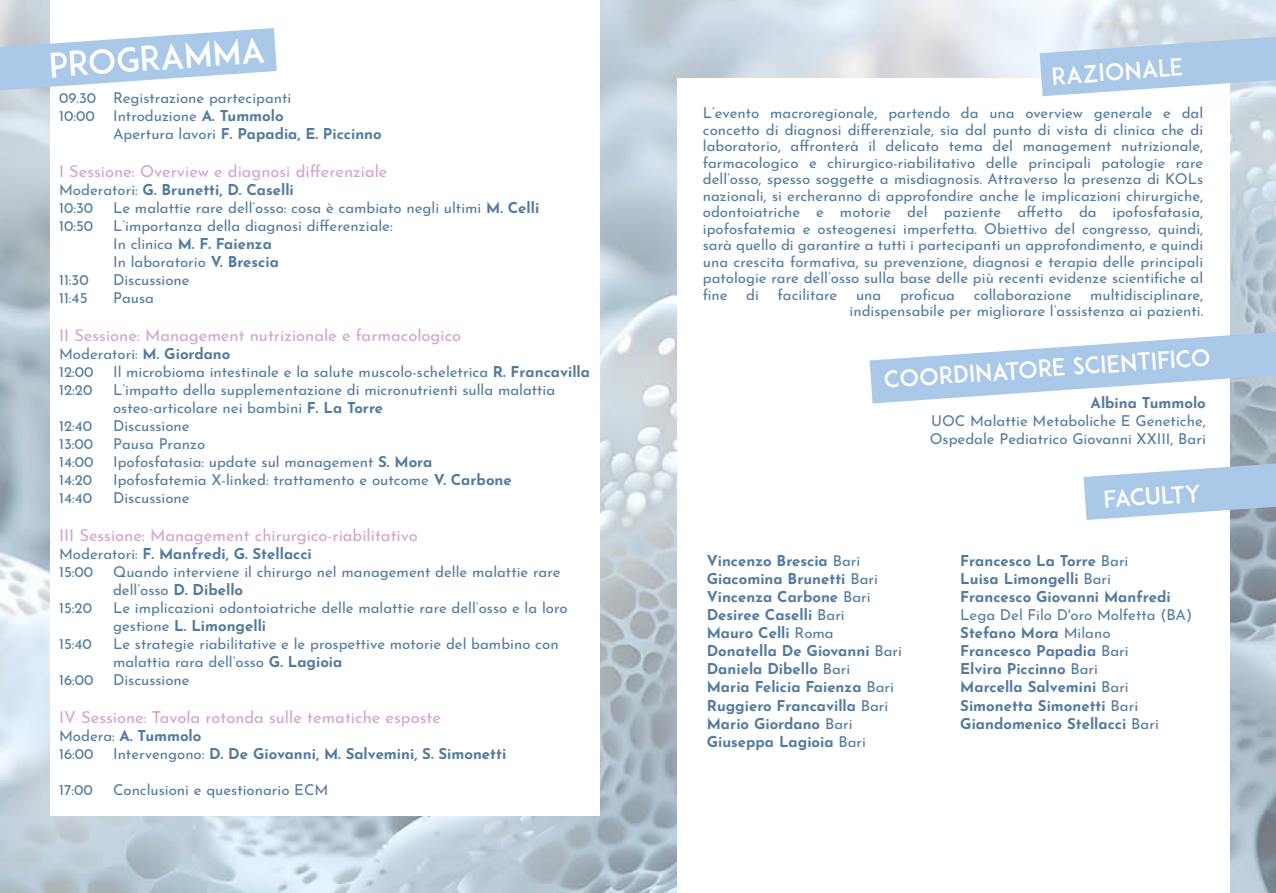
<style>
.page{position:relative;width:1276px;height:893px;background:#fff}
.page>*{position:absolute;margin:0;border:0;box-sizing:border-box;transform-origin:0 0}
.t1{font:33.6px "ADAM.CGPRO";color:#fff}
.t2{font:23.25px "ADAM.CGPRO";color:#fff}
.t3{font:16.5px "Josefin Sans";color:#d3a3d0}
.t4{font:15px/16.5px "Josefin Sans";color:#527ba0}
.t5{font:700 15px/18px "Josefin Sans";color:#527ba0}
.s1{font-weight:700}
.s2{font-weight:400}
</style>
<div class="page">
<img style="left:0;top:0;width:1276px;height:893px">
<div style="left:50px;top:0;width:549px;height:815px;background:#fff"></div>
<div style="left:677px;top:79px;width:552px;height:814px;background:#fff"></div>
<svg style="left:0;top:28px;width:277px;height:62px"></svg>
<svg style="left:1039px;top:37px;width:237px;height:59px;background:#bbd2eb"></svg>
<svg style="left:869px;top:332px;width:407px;height:71px"></svg>
<svg style="left:1083px;top:464px;width:193px;height:56px"></svg>
<h1 class="t1" style="left:48px;top:45px;width:218px;rotate:-4deg">programma</h1>
<p class="t4" style="left:59px;top:88px;width:234px">09.30 Registrazione partecipanti</p>
<p class="t4" style="left:59px;top:106px;width:226px">10:00 Introduzione <span class="s1">A. Tummolo</span></p>
<p class="t5" style="left:113px;top:123px;width:270px"><span class="s2">Apertura lavori</span> F. Papadia, E. Piccinno</p>
<p class="t3" style="left:59px;top:158px;width:330px">I Sessione: Overview e diagnosi differenziale</p>
<p class="t5" style="left:59px;top:179px;width:236px"><span class="s2">Moderatori:</span> G. Brunetti, D. Caselli<br><span class="s2">10:30</span></p>
<p class="t4" style="left:113px;top:198px;width:428px">Le malattie rare dell’osso: cosa è cambiato negli ultimi <span class="s1">M. Celli</span></p>
<p class="t4" style="left:59px;top:216px;width:36px">10:50</p>
<p class="t4" style="left:113px;top:215px;width:281px;line-height:18px">L’importanza della diagnosi differenziale:<br>In clinica <span class="s1">M. F. Faienza<br></span>In laboratorio <span class="s1">V. Brescia</span></p>
<p class="t4" style="left:59px;top:270px;width:31px">11:30</p>
<p class="t4" style="left:113px;top:270px;width:78px">Discussione</p>
<p class="t4" style="left:59px;top:288px;width:30px">11:45</p>
<p class="t4" style="left:113px;top:288px;width:42px">Pausa</p>
<p class="t3" style="left:59px;top:321px;width:403px">II Sessione: Management nutrizionale e farmacologico</p>
<p class="t4" style="left:59px;top:343px;width:173px;line-height:18px">Moderatori: <span class="s1">M. Giordano<br></span>12:00</p>
<p class="t4" style="left:113px;top:362px;width:478px">Il microbioma intestinale e la salute muscolo-scheletrica <span class="s1">R. Francavilla</span></p>
<p class="t4" style="left:59px;top:380px;width:35px">12:20</p>
<p class="t4" style="left:113px;top:379px;width:444px;line-height:18px">L’impatto della supplementazione di micronutrienti sulla malattia osteo-articolare nei bambini <span class="s1">F. La Torre</span></p>
<p class="t4" style="left:59px;top:416px;width:35px">12:40</p>
<p class="t4" style="left:113px;top:416px;width:78px">Discussione</p>
<p class="t4" style="left:59px;top:434px;width:36px">13:00</p>
<p class="t4" style="left:113px;top:434px;width:94px">Pausa Pranzo</p>
<p class="t4" style="left:59px;top:452px;width:36px">14:00</p>
<p class="t4" style="left:113px;top:452px;width:321px">Ipofosfatasia: update sul management <span class="s1">S. Mora</span></p>
<p class="t4" style="left:59px;top:470px;width:35px">14:20</p>
<p class="t4" style="left:113px;top:470px;width:400px">Ipofosfatemia X-linked: trattamento e outcome <span class="s1">V. Carbone</span></p>
<p class="t4" style="left:59px;top:488px;width:35px">14:40</p>
<p class="t4" style="left:113px;top:488px;width:78px">Discussione</p>
<p class="t3" style="left:59px;top:521px;width:360px">III Sessione: Management chirurgico-riabilitativo</p>
<p class="t5" style="left:59px;top:542px;width:254px"><span class="s2">Moderatori:</span> F. Manfredi, G. Stellacci<br><span class="s2">15:00</span></p>
<p class="t4" style="left:113px;top:561px;width:449px;line-height:18px">Quando interviene il chirurgo nel management delle malattie rare dell’osso <span class="s1">D. Dibello</span></p>
<p class="t4" style="left:59px;top:597px;width:35px">15:20</p>
<p class="t4" style="left:113px;top:597px;width:456px;line-height:18px">Le implicazioni odontoiatriche delle malattie rare dell’osso e la loro gestione <span class="s1">L. Limongelli</span></p>
<p class="t4" style="left:59px;top:633px;width:34px">15:40</p>
<p class="t4" style="left:113px;top:633px;width:447px;line-height:18px">Le strategie riabilitative e le prospettive motorie del bambino con malattia rara dell’osso <span class="s1">G. Lagioia</span></p>
<p class="t4" style="left:59px;top:669px;width:36px">16:00</p>
<p class="t4" style="left:113px;top:669px;width:78px">Discussione</p>
<p class="t3" style="left:59px;top:703px;width:383px">IV Sessione: Tavola rotonda sulle tematiche esposte</p>
<p class="t4" style="left:59px;top:724px;width:144px;line-height:18px">Modera: <span class="s1">A. Tummolo<br></span>16:00</p>
<p class="t5" style="left:113px;top:742px;width:395px"><span class="s2">Intervengono:</span> D. De Giovanni, M. Salvemini, S. Simonetti</p>
<p class="t4" style="left:59px;top:779px;width:35px">17:00</p>
<p class="t4" style="left:113px;top:779px;width:217px">Conclusioni e questionario ECM</p>
<h2 class="t2" style="left:1050px;top:62px;width:133px;rotate:-4deg">razionale</h2>
<p class="t4" style="left:703px;top:103px;width:502px;text-align:right">L’evento macroregionale, partendo da una overview generale e dal concetto di diagnosi differenziale, sia dal punto di vista di clinica che di laboratorio, affronterà il delicato tema del management nutrizionale, farmacologico e chirurgico-riabilitativo delle principali patologie rare dell’osso, spesso soggette a misdiagnosis. Attraverso la presenza di KOLs nazionali, si ercheranno di approfondire anche le implicazioni chirurgiche, odontoiatriche e motorie del paziente affetto da ipofosfatasia, ipofosfatemia e osteogenesi imperfetta. Obiettivo del congresso, quindi, sarà quello di garantire a tutti i partecipanti un approfondimento, e quindi una crescita formativa, su prevenzione, diagnosi e terapia delle principali patologie rare dell’osso sulla base delle più recenti evidenze scientifiche al fine di facilitare una proficua collaborazione multidisciplinare, indispensabile per migliorare l’assistenza ai pazienti.</p>
<h2 class="t2" style="left:883px;top:366px;width:329px;rotate:-4deg">Coordinatore Scientifico</h2>
<p class="t5" style="left:1090px;top:392px;width:117px">Albina Tummolo</p>
<p class="t4" style="left:929px;top:410px;width:278px;line-height:18px">UOC Malattie Metaboliche E Genetiche,<br>Ospedale Pediatrico Giovanni XXIII, Bari</p>
<h2 class="t2" style="left:1102px;top:486px;width:99px;rotate:-4deg">FACULTY</h2>
<p class="t5" style="left:707px;top:550px;width:197px">Vincenzo Brescia <span class="s2">Bari<br></span>Giacomina Brunetti <span class="s2">Bari<br></span>Vincenza Carbone <span class="s2">Bari<br></span>Desiree Caselli <span class="s2">Bari<br></span>Mauro Celli <span class="s2">Roma<br></span>Donatella De Giovanni <span class="s2">Bari<br></span>Daniela Dibello <span class="s2">Bari<br></span>Maria Felicia Faienza <span class="s2">Bari<br></span>Ruggiero Francavilla <span class="s2">Bari<br></span>Mario Giordano <span class="s2">Bari<br></span>Giuseppa Lagioia <span class="s2">Bari</span></p>
<p class="t5" style="left:960px;top:550px;width:212px">Francesco La Torre <span class="s2">Bari<br></span>Luisa Limongelli <span class="s2">Bari<br></span>Francesco Giovanni Manfredi</p>
<p class="t5" style="left:960px;top:604px;width:233px"><span class="s2">Lega Del Filo D'oro Molfetta (BA)<br></span>Stefano Mora <span class="s2">Milano<br></span>Francesco Papadia <span class="s2">Bari<br></span>Elvira Piccinno <span class="s2">Bari<br></span>Marcella Salvemini <span class="s2">Bari<br></span>Simonetta Simonetti <span class="s2">Bari<br></span>Giandomenico Stellacci <span class="s2">Bari</span></p>
</div>
